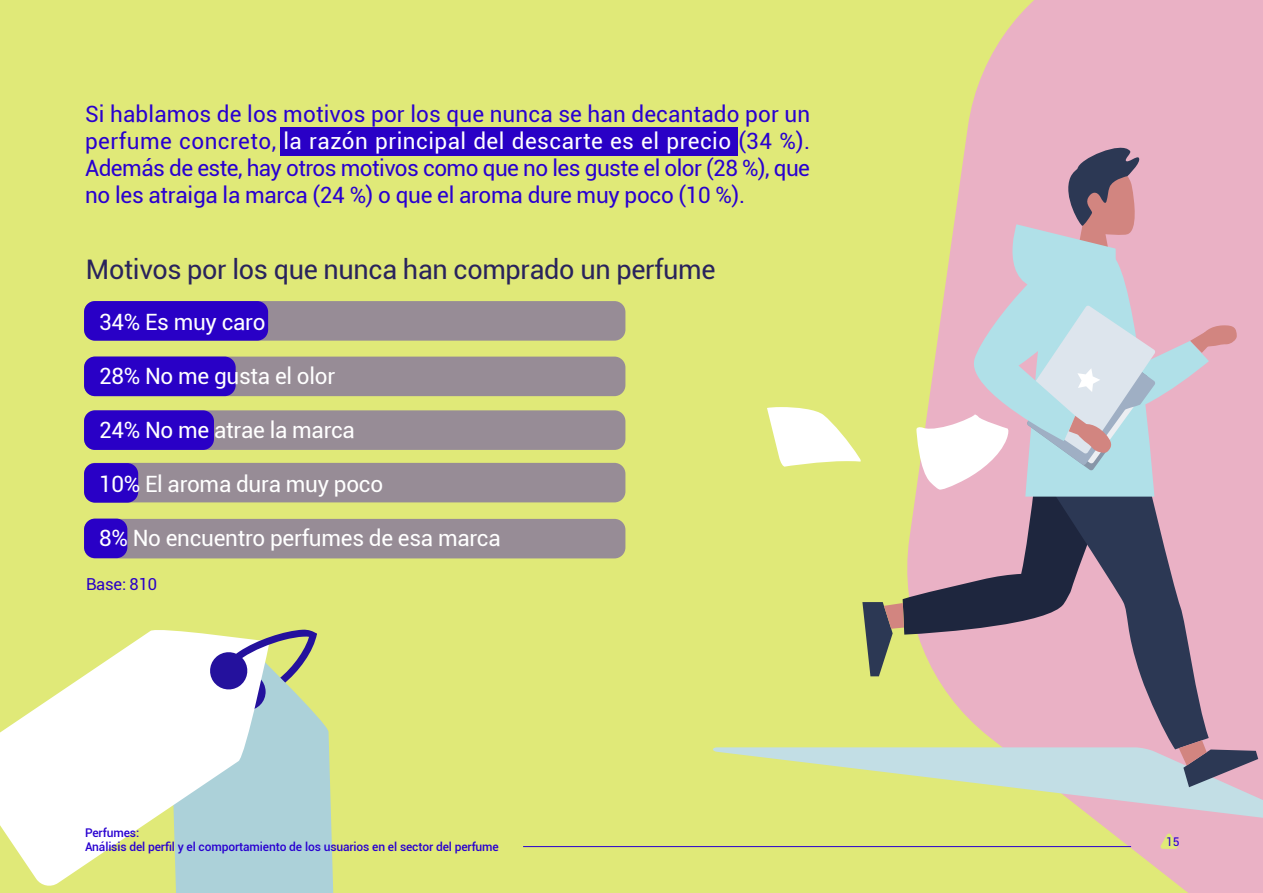
<style>
.page{position:relative;width:1263px;height:893px;background:#e0e978}
.page>*{position:absolute;margin:0;border:0;box-sizing:border-box;transform-origin:0 0}
.t1{font:27px "Roboto";letter-spacing:-.01em;color:#29235c}
.t2{font:22.5px/27px "Roboto";letter-spacing:-.01em;color:#2900d0;text-align:justify}
.t3{font:22.5px "Roboto";letter-spacing:-.01em;color:#fff}
.t4{font:16.5px "Roboto";letter-spacing:-.015em;color:#2900c6}
.t5{font:500 12px/14.4px "Roboto";letter-spacing:-.01em;color:#2900d0}
.t6{font:12px "Roboto";color:#2900d0}
.s1{color:#fff}
</style>
<div class="page">
<svg style="left:899px;top:0;width:364px;height:893px;fill:#eab1c5"></svg>
<svg style="left:903px;top:382px;width:127px;height:253px;background:#a98c92"></svg>
<svg style="left:862px;top:602px;width:42px;height:74px"></svg>
<svg style="left:1030px;top:497px;width:179px;height:243px;background:#90778e"></svg>
<svg style="left:713px;top:740px;width:550px;height:84px"></svg>
<svg style="left:916px;top:140px;width:321px;height:357px;background:#d6c2c7"></svg>
<svg style="left:767px;top:407px;width:94px;height:60px"></svg>
<svg style="left:0;top:630px;width:171px;height:256px;fill:#fff"></svg>
<svg style="left:171px;top:629px;width:163px;height:264px;background:#c0d6d3"></svg>
<div style="left:280px;top:127px;width:458px;height:28px;background:#2900c6"></div>
<div style="left:84px;top:301px;width:541px;height:40px;background:#978c96;border-radius:11px"></div>
<div style="left:84px;top:357px;width:541px;height:39px;background:#978c96;border-radius:11px"></div>
<div style="left:84px;top:410px;width:541px;height:40px;background:#978c96;border-radius:11px"></div>
<div style="left:84px;top:519px;width:541px;height:39px;background:#978c96;border-radius:11px"></div>
<div style="left:84px;top:463px;width:541px;height:39px;background:#978c96;border-radius:11px"></div>
<div style="left:84px;top:301px;width:184px;height:40px;background:#2900c6;border-radius:11px"></div>
<div style="left:84px;top:357px;width:152px;height:39px;background:#2900c6;border-radius:11px"></div>
<div style="left:84px;top:410px;width:130px;height:40px;background:#2900c6;border-radius:11px"></div>
<div style="left:84px;top:463px;width:54px;height:40px;background:#2900c6;border-radius:11px"></div>
<div style="left:84px;top:519px;width:43px;height:39px;background:#2900c6;border-radius:11px"></div>
<svg style="left:1160px;top:833px;width:18px;height:16px"></svg>
<hr style="left:523px;top:846px;width:608px;height:1px;background:#2900d0">
<p class="t2" style="left:85px;top:99px;width:727px">Si hablamos de los motivos por los que nunca se han decantado por un perfume concreto, <span class="s1">la razón principal del descarte es el precio</span> (34 %).<br>Además de este, hay otros motivos como que no les guste el olor (28 %), que no les atraiga la marca (24 %) o que el aroma dure muy poco (10 %).</p>
<p class="t1" style="left:86px;top:250px;width:631px">Motivos por los que nunca han comprado un perfume</p>
<p class="t3" style="left:99px;top:306px;width:168px">34% Es muy caro</p>
<p class="t3" style="left:99px;top:360px;width:238px">28% No me gusta el olor</p>
<p class="t3" style="left:99px;top:414px;width:257px">24% No me atrae la marca</p>
<p class="t3" style="left:99px;top:468px;width:286px">10% El aroma dura muy poco</p>
<p class="t3" style="left:99px;top:522px;width:403px">8% No encuentro perfumes de esa marca</p>
<p class="t4" style="left:86px;top:572px;width:73px">Base: 810</p>
<p class="t5" style="left:85px;top:825px;width:415px">Perfumes:<br>Análisis del perfil y el comportamiento de los usuarios en el sector del perfume</p>
<p class="t6" style="left:1166px;top:834px;width:15px">15</p>
</div>
